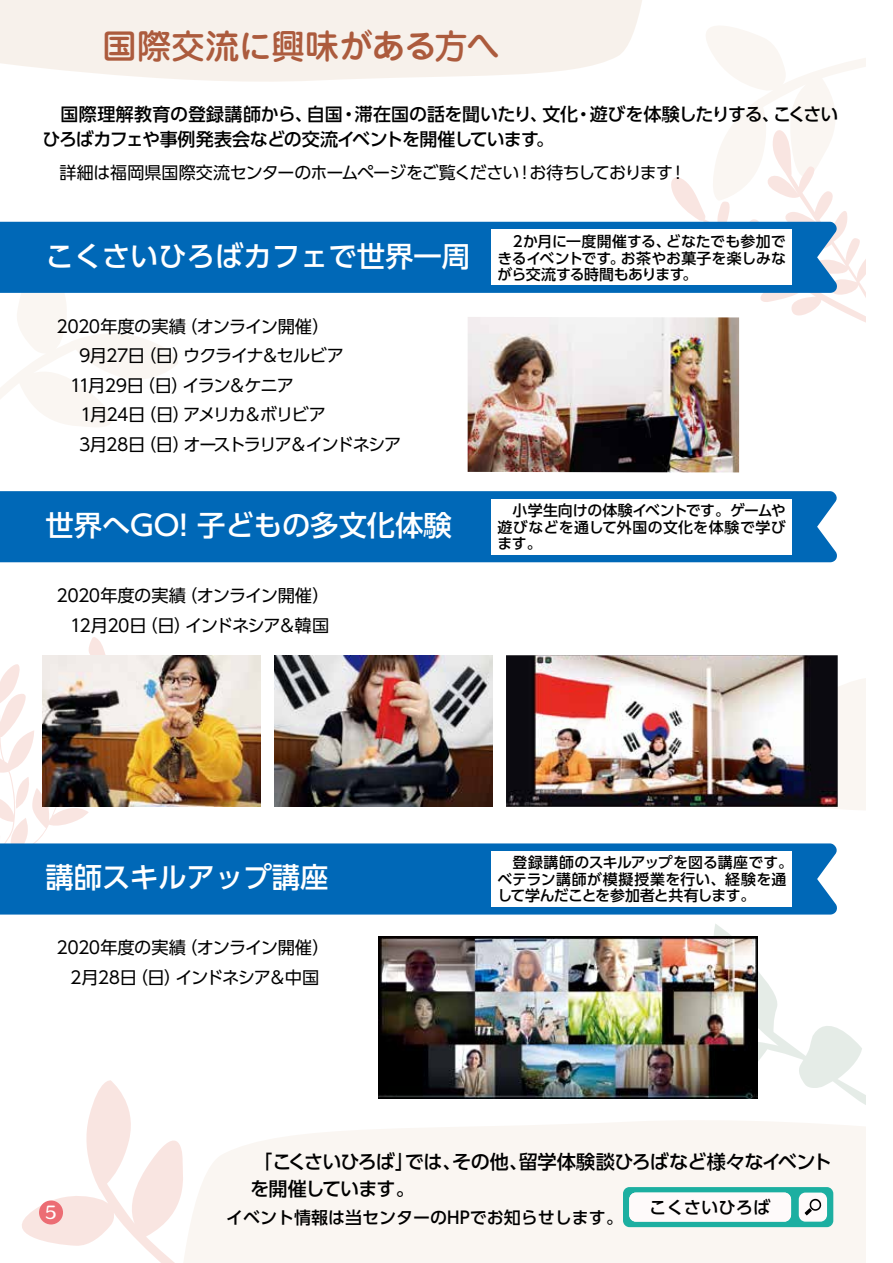
<style>
.page{position:relative;width:893px;height:1263px;background:#fff}
.page>*{position:absolute;margin:0;border:0;box-sizing:border-box;transform-origin:0 0}
.t1{font:500 34.05px "Jun 34 Pro";letter-spacing:-.03em;color:#ac5b3d}
.t2{font:500 28.35px "UD Shin Go Pr 6";color:#fff}
.t3{font:500 19.2px/27px "UD Shin Go Pr 6";letter-spacing:-.05em;color:#000}
.t4{font:500 18px/25.5px "UD Shin Go Pr 6";letter-spacing:-.03em;color:#000}
.t5{font:500 17.4px "UD Shin Go Pr 6";color:#000}
.t6{font:17.25px/29.5px "UD Shin Go Pr 6";letter-spacing:-.025em;color:#000;text-align:right}
.t7{font:17.25px "UD Shin Go Pr 6";letter-spacing:-.095em;color:#000}
.t8{font:17.25px "UD Shin Go Pr 6";letter-spacing:-.05em;color:#000}
.t9{font:17.25px "UD Shin Go Pr 6";letter-spacing:-.08em;color:#000}
.t10{font:17.25px "UD Shin Go Pr 6";letter-spacing:-.075em;color:#000}
.t11{font:16.95px "UD Shin Go Pr 6";letter-spacing:-.045em;color:#000}
.t12{font:500 16.95px "UD Shin Go Pr 6";color:#000}
.t13{font:15.9px "Humming Std D";color:#fff}
.t14{font:500 14.85px/16.5px "UD Shin Go Pr 6";color:#000;text-align:justify}
</style>
<div class="page">
<svg style="left:0;top:293px;width:178px;height:134px"></svg>
<svg style="left:22px;top:1080px;width:134px;height:178px"></svg>
<svg style="left:663px;top:924px;width:202px;height:180px"></svg>
<svg style="left:0;top:637px;width:106px;height:206px"></svg>
<div style="left:822px;top:679px;width:43px;height:131px;background:#faf6f2"></div>
<svg style="left:665px;top:26px;width:200px;height:318px"></svg>
<svg style="left:156px;top:1120px;width:709px;height:143px;fill:#faf6f2"></svg>
<svg style="left:0;top:0;width:666px;height:88px;fill:#f7f1eb"></svg>
<div style="left:0;top:222px;width:837px;height:71px;background:#0068b7"></div>
<div style="left:0;top:491px;width:837px;height:71px;background:#0068b7"></div>
<div style="left:0;top:843px;width:837px;height:71px;background:#0068b7"></div>
<img style="left:43px;top:655px;width:218px;height:152px">
<img style="left:274px;top:655px;width:219px;height:152px">
<img style="left:378px;top:936px;width:379px;height:162px">
<img style="left:506px;top:655px;width:332px;height:152px">
<img style="left:468px;top:317px;width:271px;height:155px">
<svg style="left:623px;top:1187px;width:210px;height:40px"></svg>
<div style="left:629px;top:1192px;width:162px;height:29px;background:#fefafa;border-radius:7px"></div>
<div style="left:491px;top:230px;width:301px;height:55px;background:#fff"></div>
<div style="left:491px;top:499px;width:301px;height:55px;background:#fff"></div>
<div style="left:491px;top:851px;width:301px;height:55px;background:#fff"></div>
<div style="left:39px;top:1200px;width:24px;height:24px;background:#ec6d74;border-radius:50%"></div>
<h1 class="t1" style="left:103px;top:19px;width:399px">国際交流に興味がある方へ</h1>
<p class="t4" style="left:43px;top:101px;width:798px">　国際理解教育の登録講師から、自国・滞在国の話を聞いたり、文化・遊びを体験したりする、こくさいひろばカフェや事例発表会などの交流イベントを開催しています。</p>
<p class="t11" style="left:43px;top:158px;width:645px">　詳細は福岡県国際交流センターのホームページをご覧ください！お待ちしております！</p>
<h2 class="t2" style="left:45px;top:233px;width:426px">こくさいひろばカフェで世界一周</h2>
<p class="t6" style="left:57px;top:311px;width:275px">2020年度の実績（オンライン開催）</p>
<p class="t8" style="left:79px;top:342px;width:266px">9月27日（日）ウクライナ＆セルビア</p>
<p class="t10" style="left:70px;top:371px;width:225px">11月29日（日）イラン＆ケニア</p>
<p class="t9" style="left:81px;top:401px;width:247px">1月24日（日）アメリカ＆ボリビア</p>
<p class="t7" style="left:79px;top:430px;width:324px">3月28日（日）オーストラリア＆インドネシア</p>
<h2 class="t2" style="left:45px;top:502px;width:408px">世界へGO! 子どもの多文化体験</h2>
<p class="t6" style="left:57px;top:580px;width:275px">2020年度の実績（オンライン開催）<br>12月20日（日）インドネシア＆韓国</p>
<p class="t14" style="left:498px;top:233px;width:290px">　2か月に一度開催する、どなたでも参加できるイベントです。お茶やお菓子を楽しみながら交流する時間もあります。</p>
<p class="t14" style="left:498px;top:502px;width:290px">　小学生向けの体験イベントです。ゲームや遊びなどを通して外国の文化を体験で学びます。</p>
<h2 class="t2" style="left:45px;top:855px;width:285px">講師スキルアップ講座</h2>
<p class="t6" style="left:57px;top:932px;width:275px;text-align:center">2020年度の実績（オンライン開催）<br>2月28日（日）インドネシア＆中国</p>
<p class="t14" style="left:498px;top:854px;width:297px;text-align:left">　登録講師のスキルアップを図る講座です。ベテラン講師が模擬授業を行い、経験を通して学んだことを参加者と共有します。</p>
<p class="t13" style="left:45px;top:1200px;width:13px">5</p>
<p class="t3" style="left:250px;top:1148px;width:584px">「こくさいひろば」では、その他、留学体験談ひろばなど様々なイベントを開催しています。</p>
<p class="t12" style="left:226px;top:1204px;width:398px">イベント情報は当センターのHPでお知らせします。</p>
<p class="t5" style="left:649px;top:1193px;width:123px">こくさいひろば</p>
</div>
